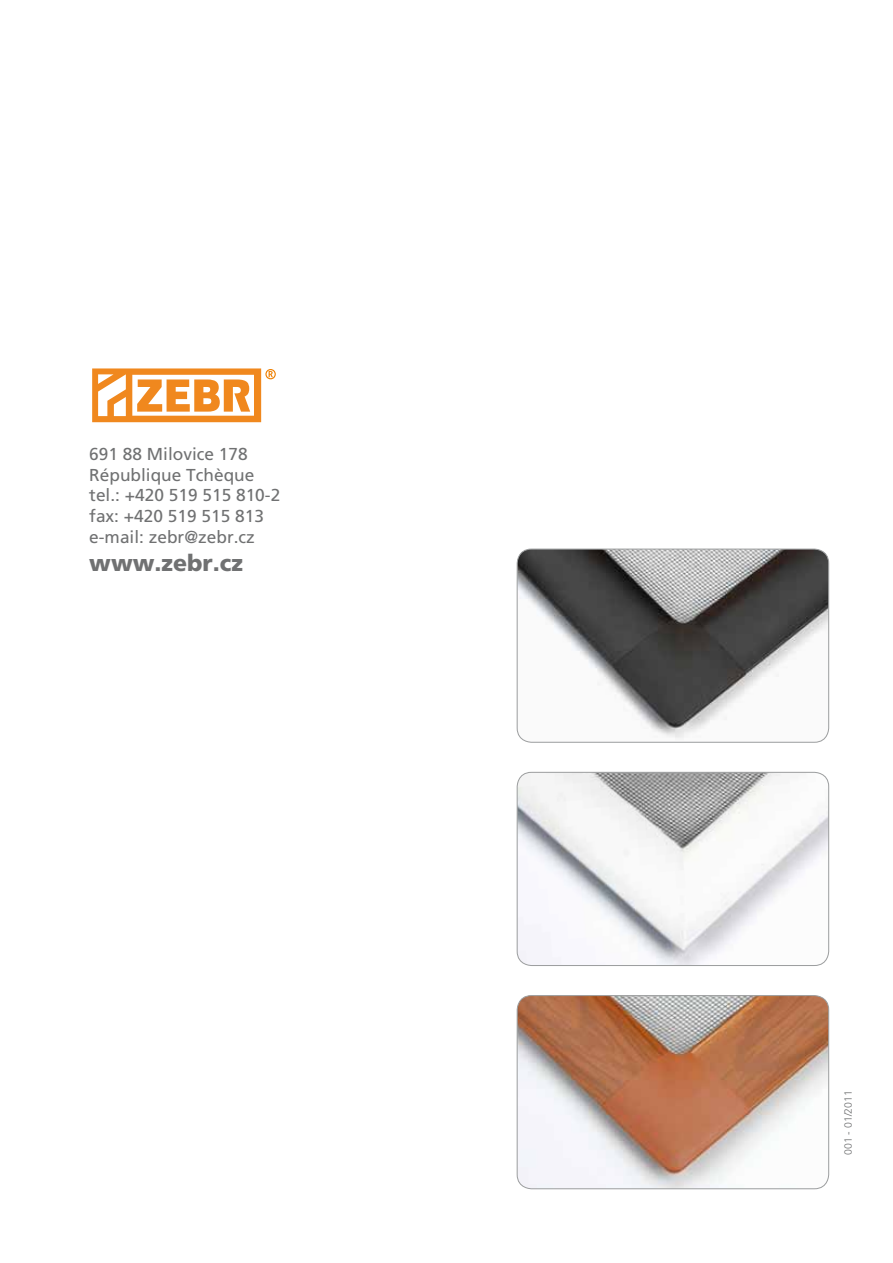
<style>
.page{position:relative;width:893px;height:1263px;background:#fff}
.page>*{position:absolute;margin:0;border:0;box-sizing:border-box;transform-origin:0 0}
.t1{font:900 23.1px "Frutiger CE";color:#707172}
.t2{font:17.25px/20.7px "Frutiger CE";color:#707172}
.t3{font:300 10.5px "Frutiger LT Pro";color:#707172}
</style>
<div class="page">
<svg style="left:92px;top:368px;width:184px;height:54px"></svg>
<img style="left:517px;top:995px;width:312px;height:194px">
<div style="left:517px;top:995px;width:312px;height:194px;border:1px solid #9c9e9f;border-radius:14px"></div>
<img style="left:517px;top:772px;width:312px;height:193px">
<div style="left:517px;top:772px;width:312px;height:194px;border:1px solid #9c9e9f;border-radius:14px"></div>
<img style="left:517px;top:549px;width:312px;height:193px">
<div style="left:517px;top:549px;width:312px;height:194px;border:1px solid #9c9e9f;border-radius:14px"></div>
<p class="t2" style="left:89px;top:444px;width:192px">691 88 Milovice 178<br>République Tchèque tel.: +420 519 515 810-2 fax: +420 519 515 813 e-mail: zebr@zebr.cz</p>
<h1 class="t1" style="left:89px;top:549px;width:155px">www.zebr.cz</h1>
<p class="t3" style="left:842px;top:1155px;width:66px;rotate:-90deg">001 - 01/2011</p>
</div>
